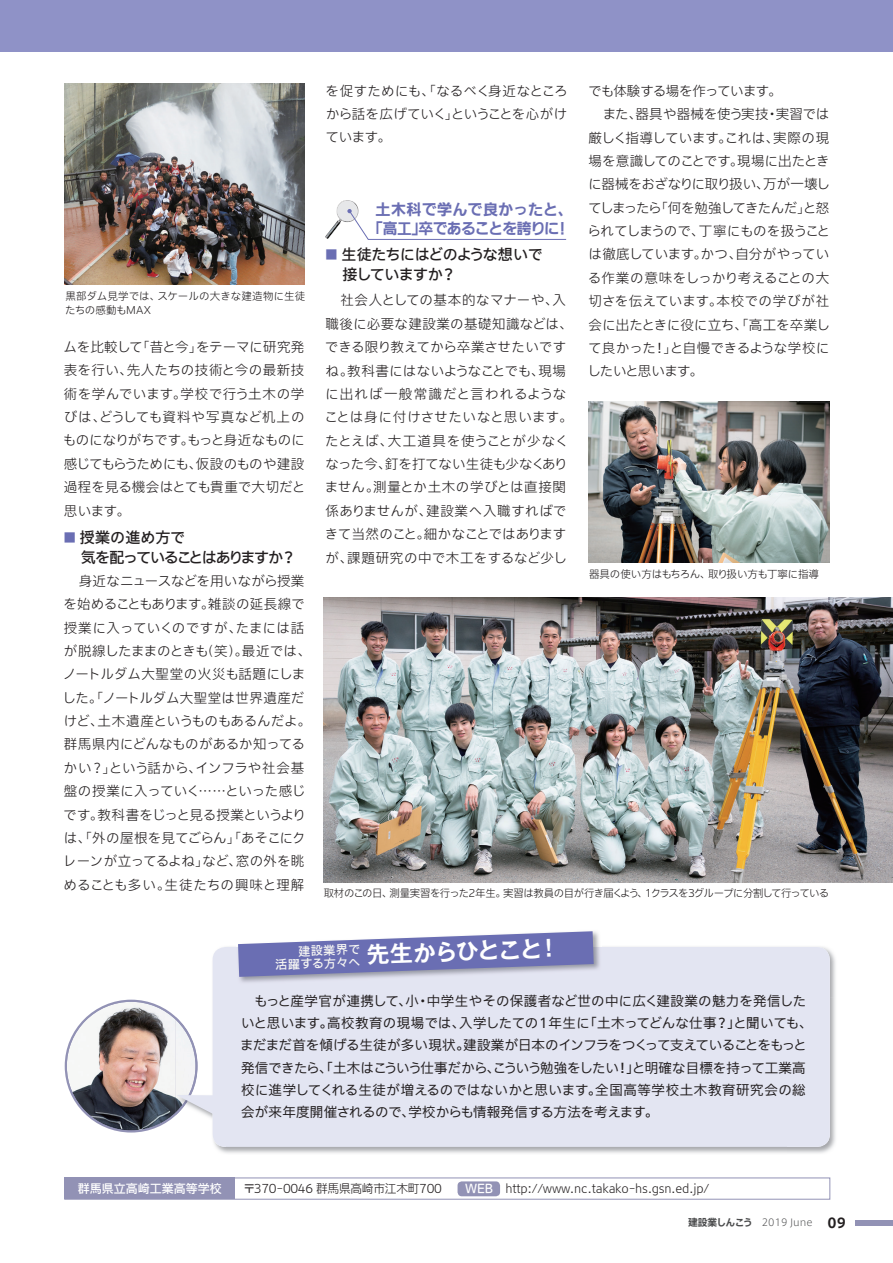
<style>
.page{position:relative;width:893px;height:1263px;background:#fff}
.page>*{position:absolute;margin:0;border:0;box-sizing:border-box;transform-origin:0 0}
.t1{font:700 22.5px "Gothic MB101 Pro De";color:#fff}
.t2{font:500 15px/20.2px "Iwa UCDA Goth Std";letter-spacing:-.05em;color:#231f20}
.t3{font:700 15px/19.2px "Iwa UD Go Dsp Pro";letter-spacing:-.01em;color:#6a6eb3;text-align:center}
.t4{font:300 13.5px/23.4px "Iwa UCDA Goth Std";color:#231f20;text-align:justify}
.t5{font:100 13.5px/22.4px "Iwa UCDA Goth Std";color:#231f20}
.t6{font:300 13.5px/23.4px "Iwa UCDA Goth Std";letter-spacing:.025em;color:#231f20}
.t7{font:300 13.5px "Iwa UCDA Goth Std";letter-spacing:-.075em;color:#231f20}
.t8{font:300 13.5px "Iwa UCDA Goth Std";letter-spacing:-.02em;color:#231f20}
.t9{font:300 13.5px "Iwa UCDA Goth Std";letter-spacing:-.03em;color:#231f20}
.t10{font:300 13.5px "Iwa UCDA Goth Std";letter-spacing:-.04em;color:#231f20}
.t11{font:300 13.5px "Iwa UCDA Goth Std";letter-spacing:.03em;color:#231f20}
.t12{font:300 13.5px "Iwa UCDA Goth Std";letter-spacing:-.05em;color:#231f20}
.t13{font:300 13.5px "Iwa UCDA Goth Std";letter-spacing:-.06em;color:#231f20}
.t14{font:300 12px "Iwa UCDA Goth Std";letter-spacing:-.025em;color:#231f20}
.t15{font:500 12px "Iwa UCDA Goth Std";color:#fff}
.t16{font:500 12px "Iwa UCDA Goth Std";color:#f6f6f3}
.t17{font:300 10.5px "Iwa UCDA Goth Std";letter-spacing:-.06em;color:#231f20}
.t18{font:300 10.5px/13.8px "Iwa UCDA Goth Std";letter-spacing:.01em;color:#231f20}
.t19{font:300 10.5px "Iwa UCDA Goth Std";letter-spacing:-.01em;color:#231f20}
.t20{font:300 9.75px "Axis Std";color:#4b4c4d}
.s1{font-size:12px;color:#6a6eb3}
.s2{font-weight:700}
.s3{font-weight:700;font-size:13.5px;color:#231f20}
</style>
<div class="page">
<div style="left:0;top:0;width:893px;height:51px;background:#8f92c7"></div>
<div style="left:855px;top:1219px;width:38px;height:6px;background:#9292b5"></div>
<div style="left:64px;top:1177px;width:766px;height:22px;border:1px solid #9292b5"></div>
<img style="left:212px;top:947px;width:10px;height:50px">
<img style="left:821px;top:947px;width:15px;height:50px">
<img style="left:212px;top:997px;width:14px;height:156px">
<img style="left:787px;top:997px;width:49px;height:157px">
<div style="left:213px;top:947px;width:617px;height:200px;background:#e3e5f2;border-radius:13px"></div>
<svg style="left:65px;top:1000px;width:148px;height:132px"></svg>
<img style="left:589px;top:401px;width:240px;height:162px">
<img style="left:64px;top:84px;width:240px;height:201px">
<img style="left:324px;top:597px;width:569px;height:285px">
<img style="left:239px;top:931px;width:361px;height:51px">
<svg style="left:238px;top:931px;width:356px;height:46px"></svg>
<svg style="left:325px;top:200px;width:241px;height:40px"></svg>
<div style="left:65px;top:1178px;width:170px;height:21px;background:#9292b5"></div>
<div style="left:458px;top:1181px;width:42px;height:15px;background:#9292b5;border-radius:4px"></div>
<p class="t18" style="left:65px;top:289px;width:242px">黒部ダム見学では、スケールの大きな建造物に生徒たちの感動もMAX</p>
<p class="t4" style="left:63px;top:334px;width:244px">ムを比較して「昔と今」をテーマに研究発表を行い、先人たちの技術と今の最新技術を学んでいます。学校で行う土木の学びは、どうしても資料や写真など机上のものになりがちです。もっと身近なものに感じてもらうためにも、仮設のものや建設過程を見る機会はとても貴重で大切だと思います。</p>
<p class="t2" style="left:81px;top:526px;width:217px;text-indent:-17px"><span class="s1">■</span> 授業の進め方で<br>気を配っていることはありますか？</p>
<p class="t4" style="left:63px;top:568px;width:250px;text-align:left;text-indent:16px">身近なニュースなどを用いながら授業を始めることもあります。雑談の延長線で授業に入っていくのですが、たまには話が脱線したままのときも(笑)。最近では、ノートルダム大聖堂の火災も話題にしました。「ノートルダム大聖堂は世界遺産だけど、土木遺産というものもあるんだよ。群馬県内にどんなものがあるか知ってるかい？」という話から、インフラや社会基盤の授業に入っていく……といった感じです。教科書をじっと見る授業というよりは、「外の屋根を見てごらん」「あそこにクレーンが立ってるよね」など、窓の外を眺めることも多い。生徒たちの興味と理解</p>
<p class="t4" style="left:325px;top:78px;width:244px">を促すためにも、「なるべく身近なところから話を広げていく」ということを心がけています。</p>
<p class="t3" style="left:368px;top:200px;width:206px">土木科で学んで良かったと、「高工」卒であることを誇りに！</p>
<p class="t2" style="left:342px;top:243px;width:202px;text-indent:-17px"><span class="s1">■</span> 生徒たちにはどのような想いで接していますか？</p>
<p class="t6" style="left:325px;top:288px;width:250px;text-indent:16px">社会人としての基本的なマナーや、入職後に必要な建設業の基礎知識などは、できる限り教えてから卒業させたいですね。教科書にはないようなことでも、現場に出れば一般常識だと言われるようなことは身に付けさせたいなと思います。たとえば、大工道具を使うことが少なくなった今、釘を打てない生徒も少なくありません。測量とか土木の学びとは直接関係ありませんが、建設業へ入職すればできて当然のこと。細かなことではありますが、課題研究の中で木工をするなど少し</p>
<p class="t12" style="left:588px;top:81px;width:195px">でも体験する場を作っています。</p>
<p class="t4" style="left:603px;top:102px;width:228px">また、器具や器械を使う実技・実習では</p>
<p class="t4" style="left:589px;top:125px;width:242px">厳しく指導しています。これは、実際の現</p>
<p class="t8" style="left:589px;top:151px;width:243px">場を意識してのことです。現場に出たとき</p>
<p class="t9" style="left:588px;top:175px;width:243px">に器械をおざなりに取り扱い、万が一壊し</p>
<p class="t7" style="left:588px;top:198px;width:243px">てしまったら「何を勉強してきたんだ」と怒</p>
<p class="t10" style="left:587px;top:221px;width:244px">られてしまうので、丁寧にものを扱うこと</p>
<p class="t4" style="left:588px;top:242px;width:242px">は徹底しています。かつ、自分がやってい</p>
<p class="t4" style="left:588px;top:265px;width:243px">る作業の意味をしっかり考えることの大</p>
<p class="t11" style="left:589px;top:292px;width:242px">切さを伝えています。本校での学びが社</p>
<p class="t4" style="left:589px;top:312px;width:243px">会に出たときに役に立ち、「高工を卒業し</p>
<p class="t4" style="left:588px;top:335px;width:243px">て良かった！」と自慢できるような学校に</p>
<p class="t13" style="left:587px;top:362px;width:117px">したいと思います。</p>
<p class="t19" style="left:589px;top:566px;width:231px">器具の使い方はもちろん、取り扱い方も丁寧に指導</p>
<p class="t17" style="left:324px;top:886px;width:507px">取材のこの日、測量実習を行った2年生。実習は教員の目が行き届くよう、1クラスを3グループに分割して行っている</p>
<h1 class="t1" style="left:275px;top:939px;width:287px;rotate:-2deg"><sub>活躍する方々へ</sub>先生からひとこと！</h1>
<p class="t16" style="left:298px;top:942px;width:63px;rotate:-2deg">建設業界で</p>
<p class="t5" style="left:240px;top:988px;width:573px">　もっと産学官が連携して、小・中学生やその保護者など世の中に広く建設業の魅力を発信したいと思います。高校教育の現場では、入学したての1年生に「土木ってどんな仕事？」と聞いても、まだまだ首を傾げる生徒が多い現状。建設業が日本のインフラをつくって支えていることをもっと発信できたら、「土木はこういう仕事だから、こういう勉強をしたい！」と明確な目標を持って工業高校に進学してくれる生徒が増えるのではないかと思います。全国高等学校土木教育研究会の総会が来年度開催されるので、学校からも情報発信する方法を考えます。</p>
<p class="t14" style="left:243px;top:1180px;width:467px">〒370-0046 群馬県高崎市江木町700　　　　　 http://www.nc.takako-hs.gsn.ed.jp/</p>
<p class="t15" style="left:78px;top:1180px;width:146px">群馬県立高崎工業高等学校</p>
<p class="t15" style="left:465px;top:1180px;width:29px">WEB</p>
<p class="t20" style="left:688px;top:1215px;width:160px"><span class="s2">建設業しんこう</span> 2019 June <span class="s3">09</span></p>
</div>
